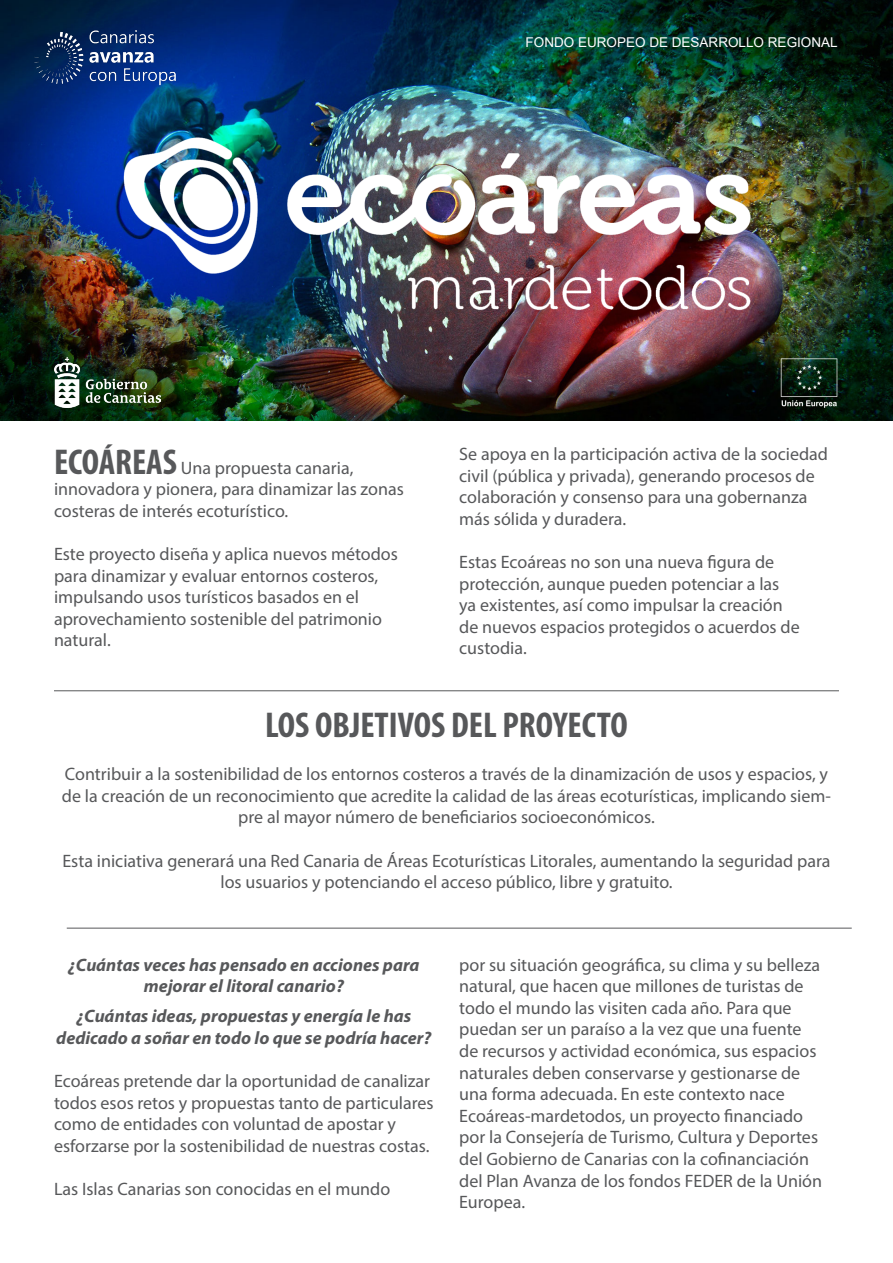
<style>
.page{position:relative;width:893px;height:1263px;background:#fff}
.page>*{position:absolute;margin:0;border:0;box-sizing:border-box;transform-origin:0 0}
.t1{font:700 condensed 36px "Myriad Pro";color:#57585a}
.t2{font:18px/21.6px "Myriad Pro";color:#57585a}
.t3{font:italic 700 18px/21.6px "Myriad Pro";color:#57585a;text-align:center}
.t4{font:13.5px "Arial";color:#fff}
.s1{font-weight:700;font-stretch:condensed;font-size:36px}
</style>
<div class="page">
<img style="left:0;top:0;width:893px;height:421px">
<img style="left:0;top:22px;width:885px;height:399px">
<hr style="left:54px;top:690px;width:785px;height:1px;background:#57585a">
<hr style="left:67px;top:928px;width:785px;height:1px;background:#57585a">
<img style="left:779px;top:357px;width:60px;height:51px">
<img style="left:54px;top:358px;width:106px;height:49px">
<p class="t4" style="left:526px;top:33px;width:314px">FONDO EUROPEO DE DESARROLLO REGIONAL</p>
<p class="t2" style="left:54px;top:456px;width:351px"><span class="s1">ECOÁREAS</span> Una propuesta canaria, innovadora y pionera, para dinamizar las zonas costeras de interés ecoturístico.</p>
<p class="t2" style="left:54px;top:543px;width:345px">Este proyecto diseña y aplica nuevos métodos para dinamizar y evaluar entornos costeros, impulsando usos turísticos basados en el aprovechamiento sostenible del patrimonio natural.</p>
<p class="t2" style="left:459px;top:443px;width:370px">Se apoya en la participación activa de la sociedad civil (pública y privada), generando procesos de colaboración y consenso para una gobernanza más sólida y duradera.</p>
<p class="t2" style="left:459px;top:551px;width:342px">Estas Ecoáreas no son una nueva figura de protección, aunque pueden potenciar a las ya existentes, así como impulsar la creación de nuevos espacios protegidos o acuerdos de custodia.</p>
<p class="t1" style="left:265px;top:702px;width:364px">LOS OBJETIVOS DEL PROYECTO</p>
<p class="t2" style="left:62px;top:763px;width:771px;text-align:center">Contribuir a la sostenibilidad de los entornos costeros a través de la dinamización de usos y espacios, y de la creación de un reconocimiento que acredite la calidad de las áreas ecoturísticas, implicando siem&shy;pre al mayor número de beneficiarios socioeconómicos.</p>
<p class="t2" style="left:62px;top:849px;width:770px;text-align:center">Esta iniciativa generará una Red Canaria de Áreas Ecoturísticas Litorales, aumentando la seguridad para los usuarios y potenciando el acceso público, libre y gratuito.</p>
<p class="t3" style="left:68px;top:953px;width:353px">¿Cuántas veces has pensado en acciones para mejorar el litoral canario?</p>
<p class="t3" style="left:56px;top:1005px;width:377px">¿Cuántas ideas, propuestas y energía le has dedicado a soñar en todo lo que se podría hacer?</p>
<p class="t2" style="left:54px;top:1070px;width:381px">Ecoáreas pretende dar la oportunidad de canalizar todos esos retos y propuestas tanto de particulares como de entidades con voluntad de apostar y esforzarse por la sostenibilidad de nuestras costas.</p>
<p class="t2" style="left:54px;top:1178px;width:338px">Las Islas Canarias son conocidas en el mundo</p>
<p class="t2" style="left:459px;top:953px;width:364px">por su situación geográfica, su clima y su belleza natural, que hacen que millones de turistas de todo el mundo las visiten cada año. Para que puedan ser un paraíso a la vez que una fuente de recursos y actividad económica, sus espacios naturales deben conservarse y gestionarse de una forma adecuada. En este contexto nace Ecoáreas-mardetodos, un proyecto financiado por la Consejería de Turismo, Cultura y Deportes del Gobierno de Canarias con la cofinanciación del Plan Avanza de los fondos FEDER de la Unión Europea.</p>
</div>
